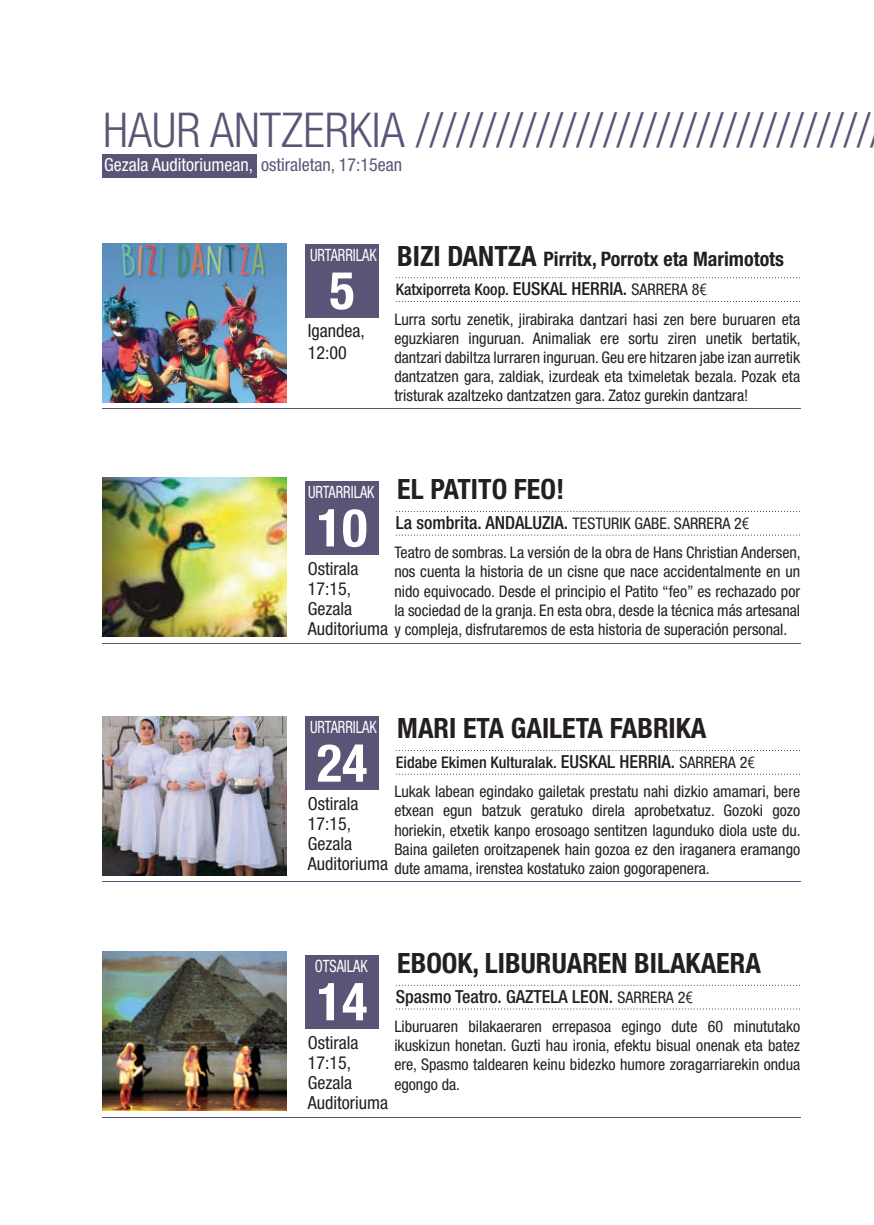
<style>
.page{position:relative;width:874px;height:1225px;background:#fff}
.page>*{position:absolute;margin:0;border:0;box-sizing:border-box;transform-origin:0 0}
.t1{font:700 condensed 52.6px "Helvetica Neue";color:#fff}
.t2{font:300 condensed 48px "Helvetica Neue LT Com";color:#5b5477}
.t3{font:700 condensed 28px "Helvetica Neue";color:#231f20}
.t4{font:700 condensed 20px "Helvetica Neue";color:#231f20}
.t5{font:condensed 18px/20px "Helvetica Neue";color:#231f20}
.t6{font:500 condensed 18px "Helvetica Neue";color:#231f20}
.t7{font:condensed 18px "Helvetica Neue";color:#fff}
.t8{font:condensed 17px "Helvetica Neue";color:#fff;scale:.85 1}
.t9{font:condensed 16px/19.2px "Helvetica Neue";color:#231f20;text-align:justify}
.t10{font:500 condensed 16px "Helvetica Neue";color:#231f20}
.s1{color:#5b5477}
.s2{font-size:28px}
.s3{font-size:18px}
.s4{font-weight:400}
.s5{font-family:"Avenir Next Condensed";font-weight:400;font-stretch:normal}
.s6{font-weight:400;font-size:16px}
.s7{font-family:"Avenir Next Condensed";font-weight:400;font-stretch:normal;font-size:16px}
</style>
<div class="page">
<svg style="left:395px;top:277px;width:402px;height:1px"></svg>
<svg style="left:395px;top:301px;width:403px;height:1px"></svg>
<img style="left:102px;top:244px;width:184px;height:159px">
<div style="left:305px;top:244px;width:74px;height:73px;background:#5b5477"></div>
<hr style="left:102px;top:408px;width:697px;height:1px;background:#5b5477">
<svg style="left:395px;top:750px;width:403px;height:1px"></svg>
<svg style="left:396px;top:773px;width:401px;height:1px"></svg>
<img style="left:102px;top:716px;width:184px;height:159px">
<div style="left:305px;top:716px;width:74px;height:74px;background:#5b5477"></div>
<hr style="left:102px;top:881px;width:697px;height:1px;background:#5b5477">
<svg style="left:395px;top:511px;width:403px;height:1px"></svg>
<svg style="left:396px;top:534px;width:401px;height:1px"></svg>
<img style="left:102px;top:477px;width:184px;height:159px">
<div style="left:305px;top:481px;width:74px;height:74px;background:#5b5477"></div>
<hr style="left:102px;top:643px;width:697px;height:1px;background:#5b5477">
<svg style="left:396px;top:984px;width:401px;height:1px"></svg>
<svg style="left:395px;top:1008px;width:402px;height:1px"></svg>
<img style="left:102px;top:951px;width:184px;height:159px">
<div style="left:305px;top:955px;width:74px;height:74px;background:#5b5477"></div>
<hr style="left:102px;top:1117px;width:697px;height:1px;background:#5b5477">
<div style="left:102px;top:154px;width:154px;height:24px;background:#5b5477"></div>
<h2 class="t2" style="left:103px;top:112px;width:768px">HAUR ANTZERKIA //////////////////////////////////</h2>
<p class="t7" style="left:104px;top:158px;width:299px">Gezala Auditoriumean, <span class="s1">ostiraletan, 17:15ean</span></p>
<p class="t8" style="left:310px;top:248px;width:80px">URTARRILAK</p>
<h1 class="t1" style="left:329px;top:271px;width:27px">5</h1>
<p class="t5" style="left:307px;top:322px;width:58px;line-height:21.6px">Igandea,<br>12:00</p>
<p class="t4" style="left:397px;top:251px;width:388px"><span class="s2">BIZI DANTZA</span> Pirritx, Porrotx eta Marimotots</p>
<p class="t10" style="left:395px;top:284px;width:312px">Katxiporreta Koop. <span class="s3">EUSKAL HERRIA.</span> <span class="s4">SARRERA 8</span><span class="s5">€</span></p>
<p class="t9" style="left:394px;top:310px;width:408px">Lurra sortu zenetik, jirabiraka dantzari hasi zen bere buruaren eta eguzkiaren inguruan. Animaliak ere sortu ziren unetik bertatik, dantzari dabiltza lurraren inguruan. Geu ere hitzaren jabe izan aurretik dantzatzen gara, zaldiak, izurdeak eta tximeletak bezala. Pozak eta tristurak azaltzeko dantzatzen gara. Zatoz gurekin dantzara!</p>
<p class="t8" style="left:308px;top:486px;width:80px">URTARRILAK</p>
<h3 class="t3" style="left:397px;top:479px;width:168px">EL PATITO FEO!</h3>
<h1 class="t1" style="left:317px;top:508px;width:52px">10</h1>
<p class="t5" style="left:307px;top:560px;width:82px">Ostirala<br>17:15,<br>Gezala<br>Auditoriuma</p>
<p class="t6" style="left:395px;top:516px;width:355px">La sombrita. ANDALUZIA. <span class="s6">TESTURIK GABE. SARRERA 2</span><span class="s7">€</span></p>
<p class="t9" style="left:394px;top:544px;width:408px">Teatro de sombras. La versión de la obra de Hans Christian Andersen, nos cuenta la historia de un cisne que nace accidentalmente en un nido equivocado. Desde el principio el Patito “feo” es rechazado por la sociedad de la granja. En esta obra, desde la técnica más artesanal y compleja, disfrutaremos de esta historia de superación personal.</p>
<p class="t8" style="left:310px;top:721px;width:80px">URTARRILAK</p>
<h3 class="t3" style="left:397px;top:718px;width:310px">MARI ETA GAILETA FABRIKA</h3>
<h1 class="t1" style="left:317px;top:744px;width:52px">24</h1>
<p class="t5" style="left:307px;top:795px;width:82px">Ostirala<br>17:15,<br>Gezala<br>Auditoriuma</p>
<p class="t10" style="left:395px;top:756px;width:360px">Eidabe Ekimen Kulturalak. <span class="s3">EUSKAL HERRIA.</span> <span class="s4">SARRERA 2</span><span class="s5">€</span></p>
<p class="t9" style="left:394px;top:783px;width:408px">Lukak labean egindako gailetak prestatu nahi dizkio amamari, bere etxean egun batzuk geratuko direla aprobetxatuz. Gozoki gozo horiekin, etxetik kanpo erosoago sentitzen lagunduko diola uste du.<br>Baina gaileten oroitzapenek hain gozoa ez den iraganera eramango dute amama, irenstea kostatuko zaion gogorapenera.</p>
<p class="t8" style="left:315px;top:959px;width:64px">OTSAILAK</p>
<h3 class="t3" style="left:397px;top:953px;width:365px">EBOOK, LIBURUAREN BILAKAERA</h3>
<h1 class="t1" style="left:317px;top:982px;width:52px">14</h1>
<p class="t5" style="left:307px;top:1033px;width:82px">Ostirala<br>17:15,<br>Gezala<br>Auditoriuma</p>
<p class="t6" style="left:395px;top:990px;width:298px">Spasmo Teatro. GAZTELA LEON. <span class="s6">SARRERA 2</span><span class="s7">€</span></p>
<p class="t9" style="left:394px;top:1018px;width:407px">Liburuaren bilakaeraren errepasoa egingo dute 60 minututako ikuskizun honetan. Guzti hau ironia, efektu bisual onenak eta batez ere, Spasmo taldearen keinu bidezko humore zoragarriarekin ondua egongo da.</p>
</div>
